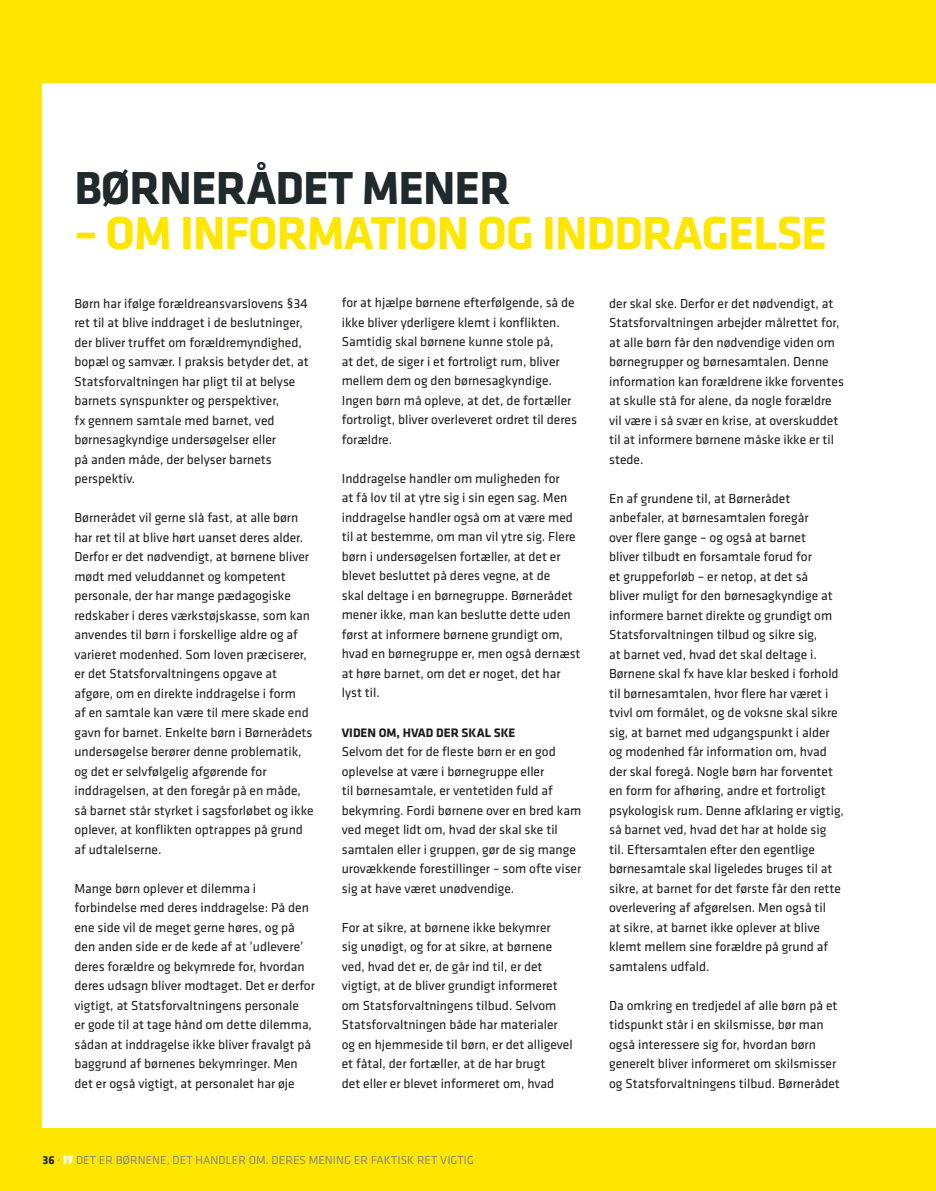
<style>
.page{position:relative;width:936px;height:1191px;background:#fff}
.page>*{position:absolute;margin:0;border:0;box-sizing:border-box;transform-origin:0 0}
.t1{font:700 48px "Klavika";letter-spacing:-.02em;color:#ffe600}
.t2{font:700 48px "Klavika";letter-spacing:-.02em;color:#20292c}
.t3{font:13.5px/19.5px "Klavika";color:#1d1d1b}
.t4{font:700 12.75px "Klavika";color:#1d1d1b}
.t5{font:12px "Klavika";letter-spacing:.005em;color:#878787}
.t6{font:700 12px "Klavika";color:#1d1d1b}
.s1{font-family:"Univers"}
.s2{font-weight:400;color:#878787}
</style>
<div class="page">
<div style="left:0;top:0;width:935px;height:1191px;background:#ffe600"></div>
<div style="left:43px;top:83px;width:892px;height:1044px;background:#fff"></div>
<svg style="left:64px;top:1155px;width:9px;height:9px"></svg>
<h1 class="t2" style="left:74px;top:162px;width:437px">BØRNERÅDET MENER</h1>
<h1 class="t1" style="left:74px;top:207px;width:754px">– OM INFORMATION OG INDDRAGELSE</h1>
<p class="t3" style="left:74px;top:294px;width:236px">Børn har ifølge forældreansvarslovens <span class="s1">§</span>34 ret til at blive inddraget i de beslutninger, der bliver truffet om forældremyndighed, bopæl og samvær. I praksis betyder det, at Statsforvaltningen har pligt til at belyse barnets synspunkter og perspektiver,<br>fx gennem samtale med barnet, ved børnesagkyndige undersøgelser eller<br>på anden måde, der belyser barnets perspektiv.</p>
<p class="t3" style="left:74px;top:508px;width:241px">Børnerådet vil gerne slå fast, at alle børn har ret til at blive hørt uanset deres alder.<br>Derfor er det nødvendigt, at børnene bliver mødt med veluddannet og kompetent personale, der har mange pædagogiske redskaber i deres værkstøjskasse, som kan anvendes til børn i forskellige aldre og af varieret modenhed. Som loven præciserer, er det Statsforvaltningens opgave at afgøre, om en direkte inddragelse i form<br>af en samtale kan være til mere skade end gavn for barnet. Enkelte børn i Børnerådets undersøgelse berører denne problematik, og det er selvfølgelig afgørende for inddragelsen, at den foregår på en måde, så barnet står styrket i sagsforløbet og ikke oplever, at konflikten optrappes på grund af udtalelserne.</p>
<p class="t3" style="left:74px;top:878px;width:242px">Mange børn oplever et dilemma i forbindelse med deres inddragelse: På den ene side vil de meget gerne høres, og på den anden side er de kede af at ’udlevere’ deres forældre og bekymrede for, hvordan deres udsagn bliver modtaget. Det er derfor vigtigt, at Statsforvaltningens personale<br>er gode til at tage hånd om dette dilemma, sådan at inddragelse ikke bliver fravalgt på baggrund af børnenes bekymringer. Men det er også vigtigt, at personalet har øje</p>
<p class="t3" style="left:342px;top:293px;width:237px">for at hjælpe børnene efterfølgende, så de ikke bliver yderligere klemt i konflikten.<br>Samtidig skal børnene kunne stole på,<br>at det, de siger i et fortroligt rum, bliver mellem dem og den børnesagkyndige.<br>Ingen børn må opleve, at det, de fortæller fortroligt, bliver overleveret ordret til deres forældre.</p>
<p class="t3" style="left:342px;top:469px;width:240px">Inddragelse handler om muligheden for<br>at få lov til at ytre sig i sin egen sag. Men inddragelse handler også om at være med til at bestemme, om man vil ytre sig. Flere børn i undersøgelsen fortæller, at det er blevet besluttet på deres vegne, at de<br>skal deltage i en børnegruppe. Børnerådet mener ikke, man kan beslutte dette uden først at informere børnene grundigt om, hvad en børnegruppe er, men også dernæst at høre barnet, om det er noget, det har lyst til.</p>
<p class="t4" style="left:342px;top:725px;width:175px">VIDEN OM, HVAD DER SKAL SKE</p>
<p class="t3" style="left:342px;top:742px;width:241px">Selvom det for de fleste børn er en god oplevelse at være i børnegruppe eller<br>til børnesamtale, er ventetiden fuld af bekymring. Fordi børnene over en bred kam ved meget lidt om, hvad der skal ske til samtalen eller i gruppen, gør de sig mange urovækkende forestillinger – som ofte viser sig at have været unødvendige.</p>
<p class="t3" style="left:342px;top:917px;width:232px">For at sikre, at børnene ikke bekymrer<br>sig unødigt, og for at sikre, at børnene ved, hvad det er, de går ind til, er det vigtigt, at de bliver grundigt informeret om Statsforvaltningens tilbud. Selvom Statsforvaltningen både har materialer og en hjemmeside til børn, er det alligevel et fåtal, der fortæller, at de har brugt<br>det eller er blevet informeret om, hvad</p>
<p class="t6" style="left:43px;top:1153px;width:19px">36 <span class="s2">·</span></p>
<p class="t5" style="left:76px;top:1153px;width:399px">DET ER BØRNENE, DET HANDLER OM. DERES MENING ER FAKTISK RET VIGTIG</p>
<p class="t3" style="left:609px;top:293px;width:236px">der skal ske. Derfor er det nødvendigt, at Statsforvaltningen arbejder målrettet for, at alle børn får den nødvendige viden om børnegrupper og børnesamtalen. Denne information kan forældrene ikke forventes at skulle stå for alene, da nogle forældre vil være i så svær en krise, at overskuddet til at informere børnene måske ikke er til stede.</p>
<p class="t3" style="left:609px;top:488px;width:236px">En af grundene til, at Børnerådet anbefaler, at børnesamtalen foregår<br>over flere gange – og også at barnet<br>bliver tilbudt en forsamtale forud for<br>et gruppeforløb – er netop, at det så<br>bliver muligt for den børnesagkyndige at informere barnet direkte og grundigt om Statsforvaltningen tilbud og sikre sig,<br>at barnet ved, hvad det skal deltage i.<br>Børnene skal fx have klar besked i forhold til børnesamtalen, hvor flere har været i tvivl om formålet, og de voksne skal sikre sig, at barnet med udgangspunkt i alder og modenhed får information om, hvad der skal foregå. Nogle børn har forventet en form for afhøring, andre et fortroligt psykologisk rum. Denne afklaring er vigtig, så barnet ved, hvad det har at holde sig til. Eftersamtalen efter den egentlige børnesamtale skal ligeledes bruges til at sikre, at barnet for det første får den rette overlevering af afgørelsen. Men også til<br>at sikre, at barnet ikke oplever at blive klemt mellem sine forældre på grund af samtalens udfald.</p>
<p class="t3" style="left:609px;top:995px;width:232px">Da omkring en tredjedel af alle børn på et tidspunkt står i en skilsmisse, bør man også interessere sig for, hvordan børn generelt bliver informeret om skilsmisser og Statsforvaltningens tilbud. Børnerådet</p>
</div>
